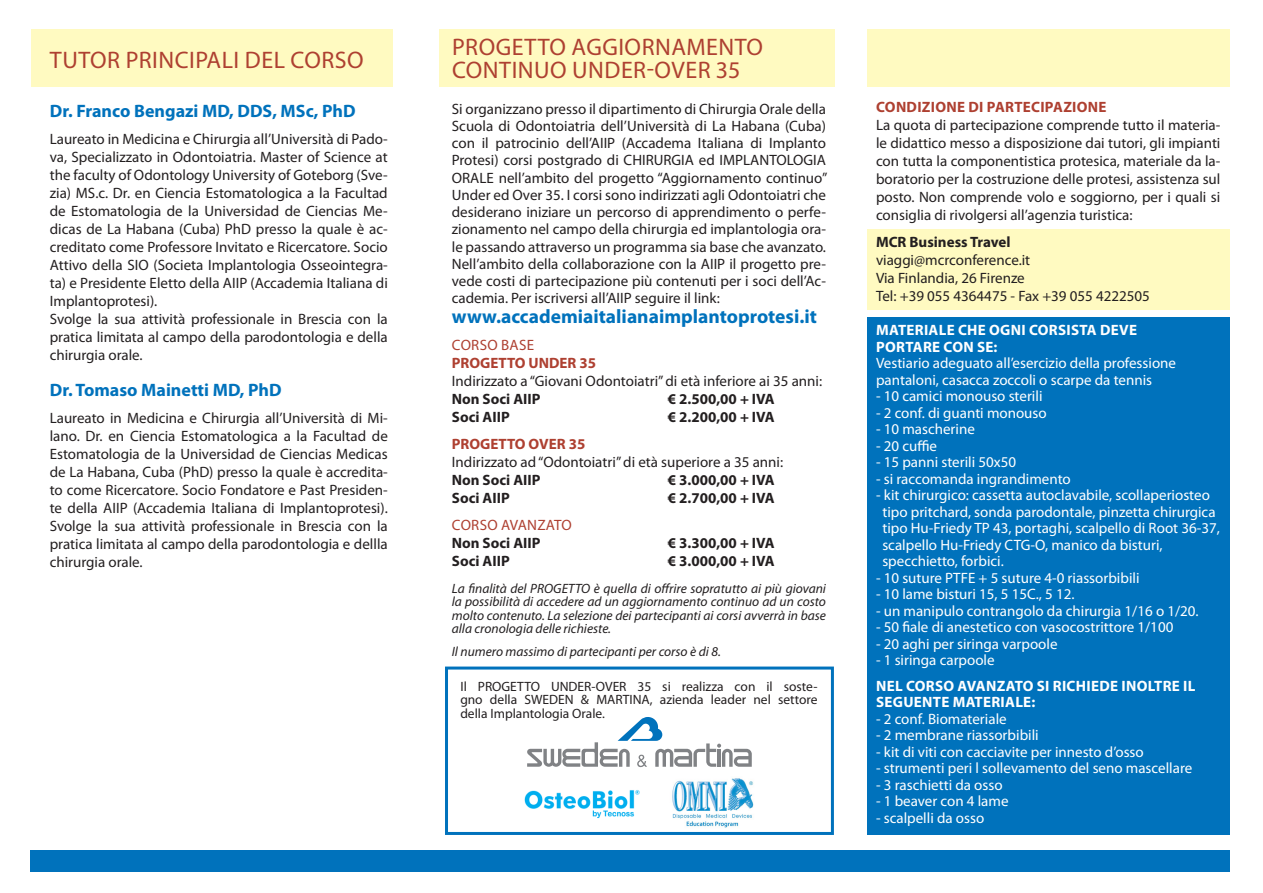
<style>
.page{position:relative;width:1263px;height:893px;background:#fff}
.page>*{position:absolute;margin:0;border:0;box-sizing:border-box;transform-origin:0 0}
.t1{font:24px "Myriad Pro";letter-spacing:.02em;color:#ae4031}
.t2{font:700 19.5px "Myriad Pro";color:#0072bc}
.t3{font:700 18px "Myriad Pro";color:#0072bc}
.t4{font:15px/18px "Myriad Pro";color:#231f20;text-align:justify}
.t5{font:15px/16.5px "Myriad Pro";color:#fff}
.t6{font:700 15px "Myriad Pro";color:#231f20}
.t7{font:700 15px/16.5px "Myriad Pro";letter-spacing:.02em;color:#fff}
.t8{font:700 15px "Myriad Pro";letter-spacing:.005em;color:#ae4031}
.t9{font:15px "Myriad Pro";letter-spacing:.02em;color:#ae4031}
.t10{font:italic 13.5px/13.5px "Myriad Pro";color:#231f20;text-align:justify}
.t11{font:13.5px/13.5px "Myriad Pro";color:#231f20}
</style>
<div class="page">
<img style="left:672px;top:778px;width:82px;height:50px">
<div style="left:867px;top:230px;width:362px;height:80px;background:#fffac1"></div>
<div style="left:32px;top:30px;width:361px;height:57px;background:#fffac1"></div>
<div style="left:440px;top:30px;width:395px;height:57px;background:#fffac1"></div>
<div style="left:867px;top:318px;width:362px;height:517px;background:#0072bc"></div>
<svg style="left:527px;top:717px;width:225px;height:51px"></svg>
<img style="left:525px;top:790px;width:115px;height:28px">
<div style="left:30px;top:850px;width:1199px;height:21px;background:#0072bc"></div>
<div style="left:445px;top:666px;width:389px;height:169px;border:3px solid #0072bc"></div>
<div style="left:867px;top:30px;width:362px;height:57px;background:#fffac1"></div>
<p class="t1" style="left:50px;top:46px;width:315px">TUTOR PRINCIPALI DEL CORSO</p>
<p class="t3" style="left:50px;top:99px;width:307px">Dr. Franco Bengazi MD, DDS, MSc, PhD</p>
<p class="t4" style="left:50px;top:129px;width:340px">Laureato in Medicina e Chirurgia all’Università di Pado&shy;va, Specializzato in Odontoiatria. Master of Science at the faculty of Odontology University of Goteborg (Sve&shy;zia) MS.c. Dr. en Ciencia Estomatologica a la Facultad de Estomatologia de la Universidad de Ciencias Me&shy;dicas de La Habana (Cuba) PhD presso la quale è ac&shy;creditato come Professore Invitato e Ricercatore. Socio Attivo della SIO (Societa Implantologia Osseointegra&shy;ta) e Presidente Eletto della AIIP (Accademia Italiana di Implantoprotesi).</p>
<p class="t4" style="left:50px;top:309px;width:340px">Svolge la sua attività professionale in Brescia con la pratica limitata al campo della parodontologia e della chirurgia orale.</p>
<p class="t3" style="left:50px;top:378px;width:233px">Dr. Tomaso Mainetti MD, PhD</p>
<p class="t4" style="left:50px;top:408px;width:340px">Laureato in Medicina e Chirurgia all’Università di Mi&shy;lano. Dr. en Ciencia Estomatologica a la Facultad de Estomatologia de la Universidad de Ciencias Medicas de La Habana, Cuba (PhD) presso la quale è accredita&shy;to come Ricercatore. Socio Fondatore e Past Presiden&shy;te della AIIP (Accademia Italiana di Implantoprotesi).<br>Svolge la sua attività professionale in Brescia con la pratica limitata al campo della parodontologia e dellla chirurgia orale.</p>
<p class="t1" style="left:452px;top:32px;width:312px">PROGETTO AGGIORNAMENTO</p>
<p class="t1" style="left:452px;top:55px;width:290px">CONTINUO UNDER-OVER 35</p>
<p class="t4" style="left:452px;top:100px;width:377px;line-height:17.2px">Si organizzano presso il dipartimento di Chirurgia Orale della Scuola di Odontoiatria dell’Università di La Habana (Cuba) con il patrocinio dell’AIIP (Accadema Italiana di Implanto Protesi) corsi postgrado di CHIRURGIA ed IMPLANTOLOGIA ORALE nell’ambito del progetto “Aggiornamento continuo” Under ed Over 35. I corsi sono indirizzati agli Odontoiatri che desiderano iniziare un percorso di apprendimento o perfe&shy;zionamento nel campo della chirurgia ed implantologia ora&shy;le passando attraverso un programma sia base che avanzato.<br>Nell’ambito della collaborazione con la AIIP il progetto pre&shy;vede costi di partecipazione più contenuti per i soci dell’Ac&shy;cademia. Per iscriversi all’AIIP seguire il link:</p>
<p class="t2" style="left:452px;top:303px;width:367px">www.accademiaitalianaimplantoprotesi.it</p>
<p class="t9" style="left:452px;top:335px;width:84px">CORSO BASE</p>
<p class="t8" style="left:452px;top:353px;width:146px">PROGETTO UNDER 35</p>
<p class="t4" style="left:452px;top:371px;width:372px">Indirizzato a “Giovani Odontoiatri” di età inferiore ai 35 anni:</p>
<p class="t6" style="left:452px;top:389px;width:90px">Non Soci AIIP</p>
<p class="t6" style="left:668px;top:389px;width:108px">€ 2.500,00 + IVA</p>
<p class="t6" style="left:452px;top:407px;width:59px">Soci AIIP</p>
<p class="t6" style="left:668px;top:407px;width:108px">€ 2.200,00 + IVA</p>
<p class="t8" style="left:452px;top:434px;width:135px">PROGETTO OVER 35</p>
<p class="t4" style="left:452px;top:452px;width:333px">Indirizzato ad “Odontoiatri” di età superiore a 35 anni:</p>
<p class="t6" style="left:452px;top:470px;width:90px">Non Soci AIIP</p>
<p class="t6" style="left:668px;top:470px;width:108px">€ 3.000,00 + IVA</p>
<p class="t6" style="left:452px;top:488px;width:59px">Soci AIIP</p>
<p class="t6" style="left:668px;top:488px;width:108px">€ 2.700,00 + IVA</p>
<p class="t9" style="left:452px;top:515px;width:121px">CORSO AVANZATO</p>
<p class="t6" style="left:452px;top:533px;width:90px">Non Soci AIIP</p>
<p class="t6" style="left:668px;top:533px;width:108px">€ 3.300,00 + IVA</p>
<p class="t6" style="left:452px;top:551px;width:59px">Soci AIIP</p>
<p class="t6" style="left:668px;top:551px;width:108px">€ 3.000,00 + IVA</p>
<p class="t10" style="left:452px;top:581px;width:376px">La finalità del PROGETTO è quella di offrire sopratutto ai più giovani la possibilità di accedere ad un aggiornamento continuo ad un costo molto contenuto. La selezione dei partecipanti ai corsi avverrà in base alla cronologia delle richieste.</p>
<p class="t10" style="left:452px;top:644px;width:270px">Il numero massimo di partecipanti per corso è di 8.</p>
<p class="t11" style="left:460px;top:679px;width:359px">Il PROGETTO UNDER-OVER 35 si realizza con il soste&shy;gno della SWEDEN &amp; MARTINA, azienda leader nel settore</p>
<p class="t11" style="left:460px;top:706px;width:146px">della Implantologia Orale.</p>
<p class="t8" style="left:876px;top:97px;width:232px">CONDIZIONE DI PARTECIPAZIONE</p>
<p class="t4" style="left:876px;top:116px;width:346px">La quota di partecipazione comprende tutto il materia&shy;le didattico messo a disposizione dai tutori, gli impianti con tutta la componentistica protesica, materiale da la&shy;boratorio per la costruzione delle protesi, assistenza sul posto. Non comprende volo e soggiorno, per i quali si consiglia di rivolgersi all’agenzia turistica:</p>
<p class="t6" style="left:876px;top:232px;width:136px">MCR Business Travel</p>
<p class="t4" style="left:876px;top:251px;width:156px">viaggi@mcrconference.it</p>
<p class="t4" style="left:876px;top:269px;width:150px">Via Finlandia, 26 Firenze</p>
<p class="t4" style="left:876px;top:287px;width:275px">Tel: +39 055 4364475 - Fax +39 055 4222505</p>
<p class="t7" style="left:876px;top:322px;width:262px">MATERIALE CHE OGNI CORSISTA DEVE</p>
<p class="t7" style="left:876px;top:338px;width:123px">PORTARE CON SE:</p>
<p class="t5" style="left:876px;top:355px;width:302px">Vestiario adeguato all’esercizio della professione</p>
<p class="t5" style="left:876px;top:371px;width:278px">pantaloni, casacca zoccoli o scarpe da tennis</p>
<p class="t5" style="left:876px;top:388px;width:168px">- 10 camici monouso sterili</p>
<p class="t5" style="left:876px;top:404px;width:172px">- 2 conf. di guanti monouso</p>
<p class="t5" style="left:876px;top:421px;width:100px">- 10 mascherine</p>
<p class="t5" style="left:876px;top:437px;width:63px">- 20 cuffie</p>
<p class="t5" style="left:876px;top:454px;width:142px">- 15 panni sterili 50x50</p>
<p class="t5" style="left:876px;top:470px;width:196px">- si raccomanda ingrandimento</p>
<p class="t5" style="left:882px;top:487px;width:339px;text-indent:-6px">- kit chirurgico: cassetta autoclavabile, scollaperiosteo tipo pritchard, sonda parodontale, pinzetta chirurgica tipo Hu-Friedy TP 43, portaghi, scalpello di Root 36-37,</p>
<p class="t5" style="left:882px;top:536px;width:282px">scalpello Hu-Friedy CTG-O, manico da bisturi,</p>
<p class="t5" style="left:882px;top:553px;width:123px">specchietto, forbici.</p>
<p class="t5" style="left:876px;top:569px;width:265px">- 10 suture PTFE + 5 suture 4-0 riassorbibili</p>
<p class="t5" style="left:876px;top:586px;width:200px">- 10 lame bisturi 15, 5 15C., 5 12.</p>
<p class="t5" style="left:876px;top:602px;width:324px">- un manipulo contrangolo da chirurgia 1/16 o 1/20.</p>
<p class="t5" style="left:876px;top:619px;width:299px">- 50 fiale di anestetico con vasocostrittore 1/100</p>
<p class="t5" style="left:876px;top:635px;width:183px">- 20 aghi per siringa varpoole</p>
<p class="t5" style="left:876px;top:652px;width:120px">- 1 siringa carpoole</p>
<p class="t7" style="left:876px;top:677px;width:321px">NEL CORSO AVANZATO SI RICHIEDE INOLTRE IL<br>SEGUENTE MATERIALE:</p>
<p class="t5" style="left:876px;top:710px;width:132px">- 2 conf. Biomateriale</p>
<p class="t5" style="left:876px;top:727px;width:164px">- 2 membrane riassorbibili</p>
<p class="t5" style="left:876px;top:743px;width:269px">- kit di viti con cacciavite per innesto d’osso</p>
<p class="t5" style="left:876px;top:760px;width:318px">- strumenti peri l sollevamento del seno mascellare</p>
<p class="t5" style="left:876px;top:776px;width:128px">- 3 raschietti da osso</p>
<p class="t5" style="left:876px;top:793px;width:134px">- 1 beaver con 4 lame</p>
<p class="t5" style="left:876px;top:809px;width:110px">- scalpelli da osso</p>
</div>
